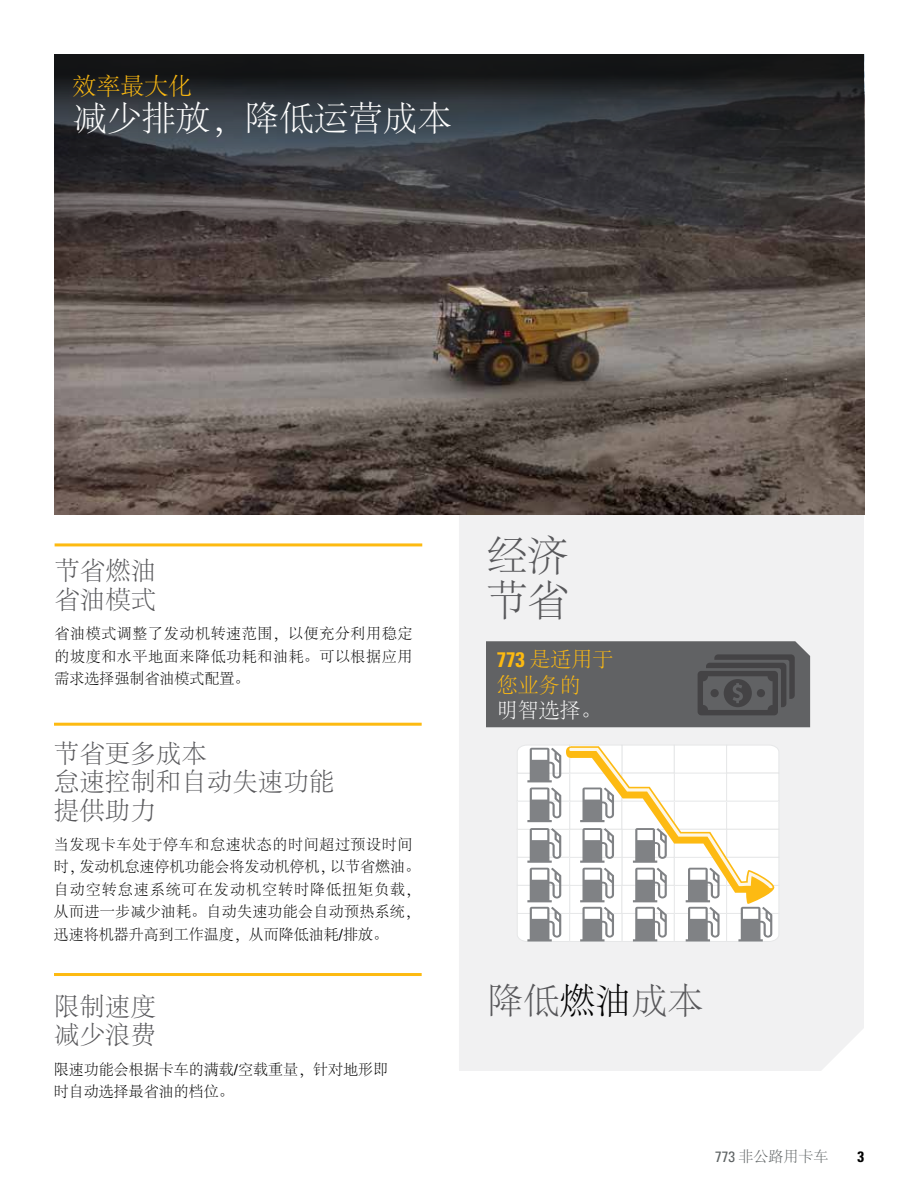
<style>
.page{position:relative;width:918px;height:1188px;background:#fff}
.page>*{position:absolute;margin:0;border:0;box-sizing:border-box;transform-origin:0 0}
.t1{font:300 42px/45px "Adobe Song Std";color:#58585b}
.t2{font:300 36px "Adobe Song Std";color:#58585b}
.t3{font:300 34.5px "Adobe Song Std";color:#fff}
.t4{font:300 25.5px/28.5px "Adobe Song Std";color:#58585b}
.t5{font:300 24px "Adobe Song Std";color:#fdba11}
.t6{font:300 21px/25.5px "Adobe Song Std";color:#fdba11}
.t7{font:300 21px "Adobe Song Std";color:#fff}
.t8{font:300 15px/22.5px "Adobe Song Std";letter-spacing:.02em;color:#000;text-align:justify}
.t9{font:300 15px/22.5px "Adobe Song Std";color:#000}
.t10{font:300 15px "Adobe Song Std";color:#5d6263}
.t11{font:15px "Univers LTCYR 67 Bold Cond";color:#000}
.s1{font-family:"Univers LTCYR 57";font-weight:400;font-stretch:condensed}
.s2{font-family:"Univers LTCYR 67 Bold Cond";font-weight:400}
.s3{color:#000}
</style>
<div class="page">
<div style="left:459px;top:514px;width:405px;height:557px;background:#f1f1f2"></div>
<svg style="left:54px;top:54px;width:810px;height:460px;background:#514a48"></svg>
<svg style="left:486px;top:641px;width:324px;height:86px;background:#5e5f61"></svg>
<hr style="left:55px;top:543px;width:367px;height:3px;background:#fdba11">
<hr style="left:54px;top:723px;width:368px;height:3px;background:#fdba11">
<hr style="left:54px;top:973px;width:368px;height:3px;background:#fdba11">
<svg style="left:516px;top:744px;width:264px;height:198px"></svg>
<h3 class="t5" style="left:72px;top:73px;width:122px">效率最大化</h3>
<h3 class="t3" style="left:72px;top:100px;width:381px">减少排放，降低运营成本</h3>
<h3 class="t4" style="left:54px;top:558px;width:103px">节省燃油省油模式</h3>
<p class="t8" style="left:54px;top:623px;width:360px">省油模式调整了发动机转速范围，以便充分利用稳定的坡度和水平地面来降低功耗和油耗。可以根据应用需求选择强制省油模式配置。</p>
<h3 class="t4" style="left:54px;top:740px;width:282px">节省更多成本<br>怠速控制和自动失速功能提供助力</h3>
<p class="t8" style="left:54px;top:834px;width:368px;text-align:left">当发现卡车处于停车和怠速状态的时间超过预设时间时，发动机怠速停机功能会将发动机停机，以节省燃油。自动空转怠速系统可在发动机空转时降低扭矩负载，从而进一步减少油耗。自动失速功能会自动预热系统，迅速将机器升高到工作温度，从而降低油耗<span class="s1">/</span>排放。</p>
<h1 class="t1" style="left:486px;top:534px;width:85px">经济节省</h1>
<h3 class="t6" style="left:497px;top:648px;width:118px"><span class="s2">773</span> 是适用于您业务的</h3>
<h3 class="t7" style="left:497px;top:699px;width:106px">明智选择。</h3>
<h3 class="t4" style="left:54px;top:993px;width:103px">限制速度减少浪费</h3>
<h2 class="t2" style="left:488px;top:982px;width:217px">降低<span class="s3">燃油</span>成本</h2>
<p class="t9" style="left:54px;top:1059px;width:336px">限速功能会根据卡车的满载<span class="s1">/</span>空载重量，针对地形即时自动选择最省油的档位。</p>
<p class="t10" style="left:715px;top:1148px;width:115px"><span class="s1">773</span> 非公路用卡车</p>
<p class="t11" style="left:857px;top:1147px;width:8px">3</p>
</div>
